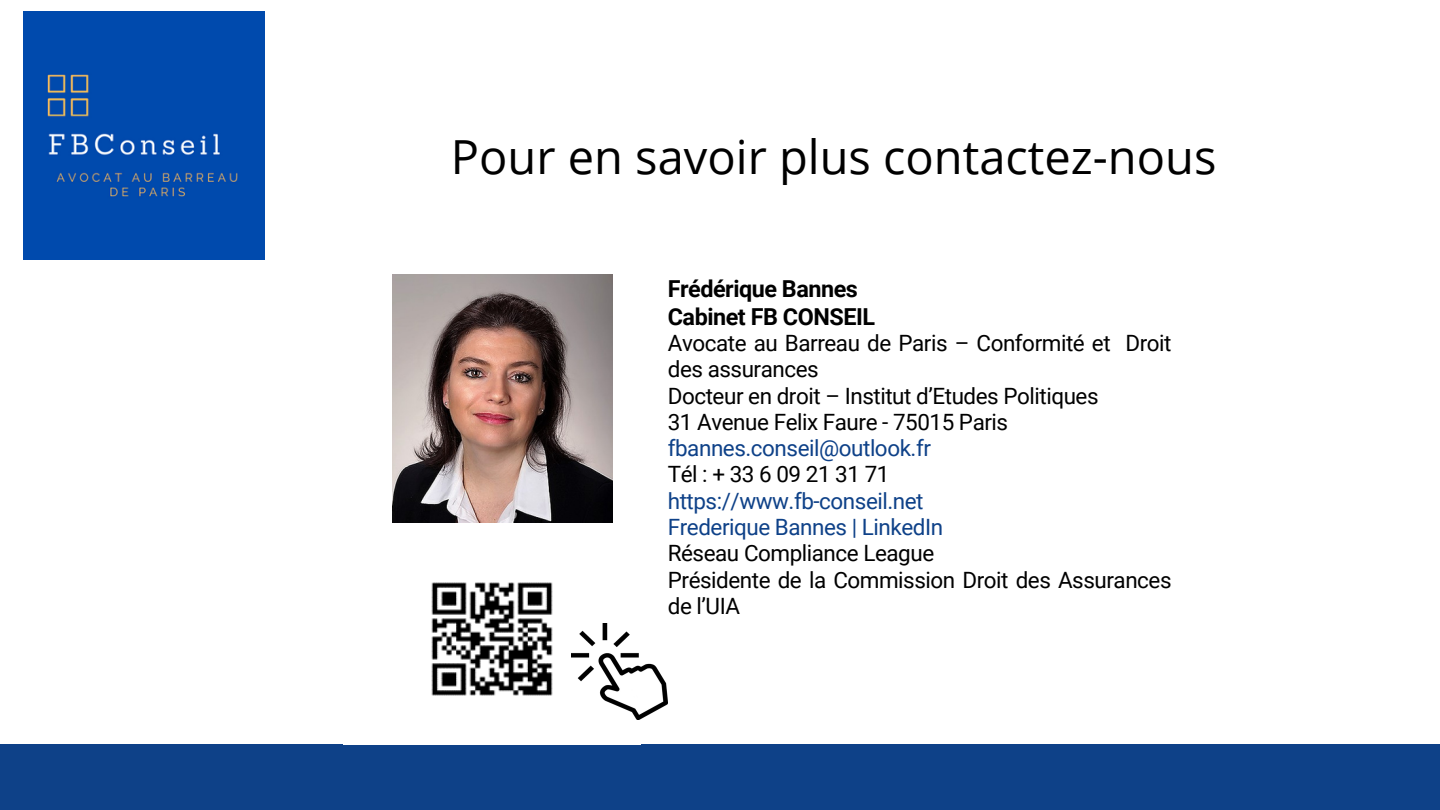
<style>
.page{position:relative;width:1440px;height:810px;background:#fff}
.page>*{position:absolute;margin:0;border:0;box-sizing:border-box;transform-origin:0 0}
.t1{font:47px "Open Sans";color:#000}
.t2{font:700 23.4px "Roboto";letter-spacing:-.02em;color:#000}
.t3{font:22.5px/26.3px "Roboto";letter-spacing:-.02em;color:#000}
.t4{font:22.5px "Roboto";letter-spacing:-.02em;color:#0e4188}
</style>
<div class="page">
<div style="left:1px;top:745px;width:1439px;height:65px;background:#0e4188"></div>
<img style="left:392px;top:275px;width:221px;height:247px">
<img style="left:431px;top:582px;width:177px;height:114px">
<div style="left:24px;top:11px;width:240px;height:248px;background:#004aad"></div>
<img style="left:572px;top:624px;width:96px;height:96px">
<p class="t1" style="left:451px;top:124px;width:767px">Pour en savoir plus contactez-nous</p>
<p class="t2" style="left:668px;top:275px;width:192px">Frédérique Bannes</p>
<p class="t2" style="left:668px;top:303px;width:209px">Cabinet FB CONSEIL</p>
<p class="t3" style="left:668px;top:330px;width:505px">Avocate au Barreau de Paris – Conformité et Droit des assurances</p>
<p class="t3" style="left:668px;top:383px;width:432px">Docteur en droit – Institut d’Etudes Politiques</p>
<p class="t3" style="left:668px;top:409px;width:342px">31 Avenue Felix Faure - 75015 Paris</p>
<p class="t4" style="left:668px;top:435px;width:265px">fbannes.conseil@outlook.fr</p>
<p class="t3" style="left:668px;top:462px;width:223px">Tél:+33609213171</p>
<p class="t4" style="left:668px;top:488px;width:257px">https://www.fb-conseil.net</p>
<p class="t4" style="left:668px;top:514px;width:277px">Frederique Bannes | LinkedIn</p>
<p class="t3" style="left:668px;top:540px;width:268px">Réseau Compliance League</p>
<p class="t3" style="left:668px;top:567px;width:505px">Présidente de la Commission Droit des Assurances de l’UIA</p>
</div>
